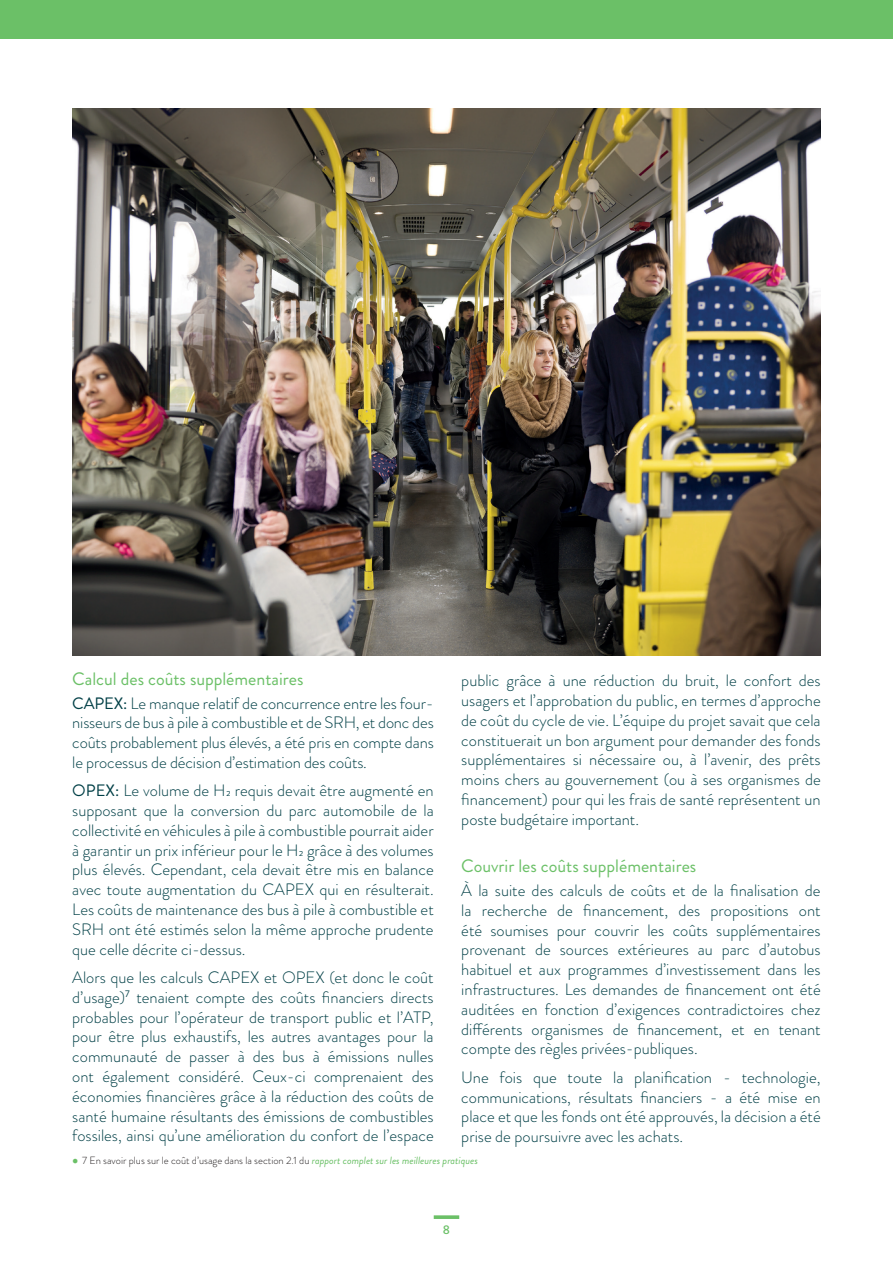
<style>
.page{position:relative;width:893px;height:1263px;background:#fff}
.page>*{position:absolute;margin:0;border:0;box-sizing:border-box;transform-origin:0 0}
._5_SUBTITLE_2{font:18px "Brandon Grotesque";color:#6bc067}
._3_BODY_TEXT{font:300 16.5px/19.8px "Brandon Grotesque";color:#003f46;text-align:justify}
.t1{font:500 12.6px "Brandon Grotesque";color:#6bc067}
._7_FOOTNOTE{font:300 10.5px "Brandon Grotesque";color:#231f20}
.s1{font-weight:400}
.s2{font-family:"Verdana";font-weight:400;color:#6bc067}
.s3{font-weight:400;font-style:italic;color:#6bc067}
</style>
<div class="page">
<div style="left:0;top:0;width:893px;height:39px;background:#6bc067"></div>
<svg style="left:434px;top:1215px;width:25px;height:4px"></svg>
<img style="left:72px;top:108px;width:749px;height:548px">
<p class="_5_SUBTITLE_2" style="left:72px;top:666px;width:233px">Calcul des coûts supplémentaires</p>
<p class="_3_BODY_TEXT" style="left:72px;top:693px;width:363px"><span class="s1">CAPEX:</span> Le manque relatif de concurrence entre les four&shy;nisseurs de bus à pile à combustible et de SRH, et donc des coûts probablement plus élevés, a été pris en compte dans le processus de décision d’estimation des coûts.</p>
<p class="_3_BODY_TEXT" style="left:72px;top:781px;width:363px"><span class="s1">OPEX:</span> Le volume de H2 requis devait être augmenté en supposant que la conversion du parc automobile de la collectivité en véhicules à pile à combustible pourrait aider à garantir un prix inférieur pour le H2 grâce à des volumes plus élevés. Cependant, cela devait être mis en balance avec toute augmentation du CAPEX qui en résulterait.<br>Les coûts de maintenance des bus à pile à combustible et SRH ont été estimés selon la même approche prudente que celle décrite ci-dessus.</p>
<p class="_3_BODY_TEXT" style="left:72px;top:967px;width:363px">Alors que les calculs CAPEX et OPEX (et donc le coût d’usage)<sup>7</sup> tenaient compte des coûts financiers directs probables pour l’opérateur de transport public et l’ATP, pour être plus exhaustifs, les autres avantages pour la communauté de passer à des bus à émissions nulles ont également considéré. Ceux-ci comprenaient des économies financières grâce à la réduction des coûts de santé humaine résultants des émissions de combustibles fossiles, ainsi qu’une amélioration du confort de l’espace</p>
<p class="_7_FOOTNOTE" style="left:72px;top:1153px;width:407px"><span class="s2">●</span> 7 En savoir plus sur le coût d’usage dans la section 2.1 du <span class="s3">rapport complet sur les meilleures pratiques</span></p>
<p class="_3_BODY_TEXT" style="left:461px;top:671px;width:361px">public grâce à une réduction du bruit, le confort des usagers et l’approbation du public, en termes d’approche de coût du cycle de vie. L’équipe du projet savait que cela constituerait un bon argument pour demander des fonds supplémentaires si nécessaire ou, à l’avenir, des prêts moins chers au gouvernement (ou à ses organismes de financement) pour qui les frais de santé représentent un poste budgétaire important.</p>
<p class="_5_SUBTITLE_2" style="left:461px;top:853px;width:237px">Couvrir les coûts supplémentaires</p>
<p class="_3_BODY_TEXT" style="left:461px;top:880px;width:361px">À la suite des calculs de coûts et de la finalisation de la recherche de financement, des propositions ont été soumises pour couvrir les coûts supplémentaires provenant de sources extérieures au parc d’autobus habituel et aux programmes d’investissement dans les infrastructures. Les demandes de financement ont été auditées en fonction d’exigences contradictoires chez différents organismes de financement, et en tenant compte des règles privées-publiques.</p>
<p class="_3_BODY_TEXT" style="left:461px;top:1067px;width:361px">Une fois que toute la planification - technologie, communications, résultats financiers - a été mise en place et que les fonds ont été approuvés, la décision a été prise de poursuivre avec les achats.</p>
<p class="t1" style="left:443px;top:1221px;width:9px">8</p>
</div>
